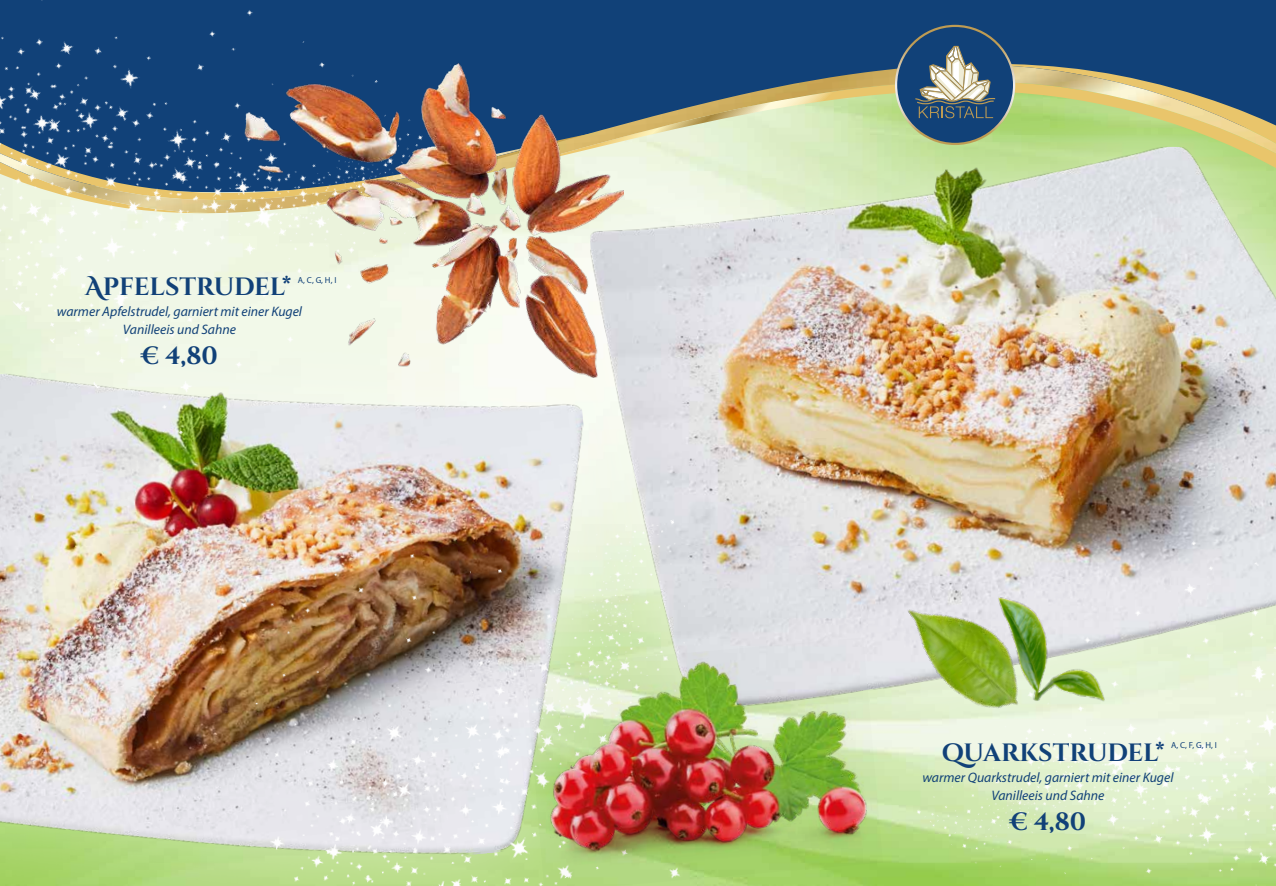
<style>
.page{position:relative;width:1276px;height:886px;background:#fff}
.page>*{position:absolute;margin:0;border:0;box-sizing:border-box;transform-origin:0 0}
.t1{font:700 25px "Cinzel Decorative";letter-spacing:-.005em;color:#114178}
.t2{font:700 25px "Cinzel";color:#114178}
.t3{font:italic 13.75px/17.5px "Myriad Pro";color:#114178;text-align:center}
.t4{font:8.75px "Myriad Pro";color:#114178}
</style>
<div class="page">
<img style="left:713px;top:240px;width:563px;height:397px">
<svg style="left:623px;top:240px;width:90px;height:279px;background:#dddee2"></svg>
<img style="left:0;top:385px;width:623px;height:501px">
<svg style="left:623px;top:0;width:653px;height:240px;background:#567893"></svg>
<img style="left:623px;top:64px;width:653px;height:144px">
<svg style="left:895px;top:25px;width:120px;height:120px;background:#517082"></svg>
<img style="left:231px;top:519px;width:491px;height:367px">
<img style="left:0;top:0;width:468px;height:464px">
<img style="left:915px;top:510px;width:361px;height:376px">
<img style="left:525px;top:637px;width:358px;height:249px">
<img style="left:1078px;top:579px;width:69px;height:161px">
<img style="left:855px;top:525px;width:223px;height:238px">
<img style="left:192px;top:0;width:431px;height:385px">
<h1 class="t1" style="left:85px;top:272px;width:208px">Apfelstrudel*</h1>
<p class="t4" style="left:298px;top:275px;width:40px">A, C, G, H, I</p>
<p class="t3" style="left:57px;top:303px;width:247px">warmer Apfelstrudel, garniert mit einer Kugel<br>Vanilleeis und Sahne</p>
<h1 class="t2" style="left:141px;top:340px;width:78px">€ 4,80</h1>
<h1 class="t1" style="left:941px;top:737px;width:225px">quarkstrudel*</h1>
<p class="t4" style="left:1171px;top:740px;width:47px">A, C, F, G, H, I</p>
<p class="t3" style="left:922px;top:768px;width:252px">warmer Quarkstrudel, garniert mit einer Kugel<br>Vanilleeis und Sahne</p>
<h1 class="t2" style="left:1009px;top:806px;width:78px">€ 4,80</h1>
</div>
